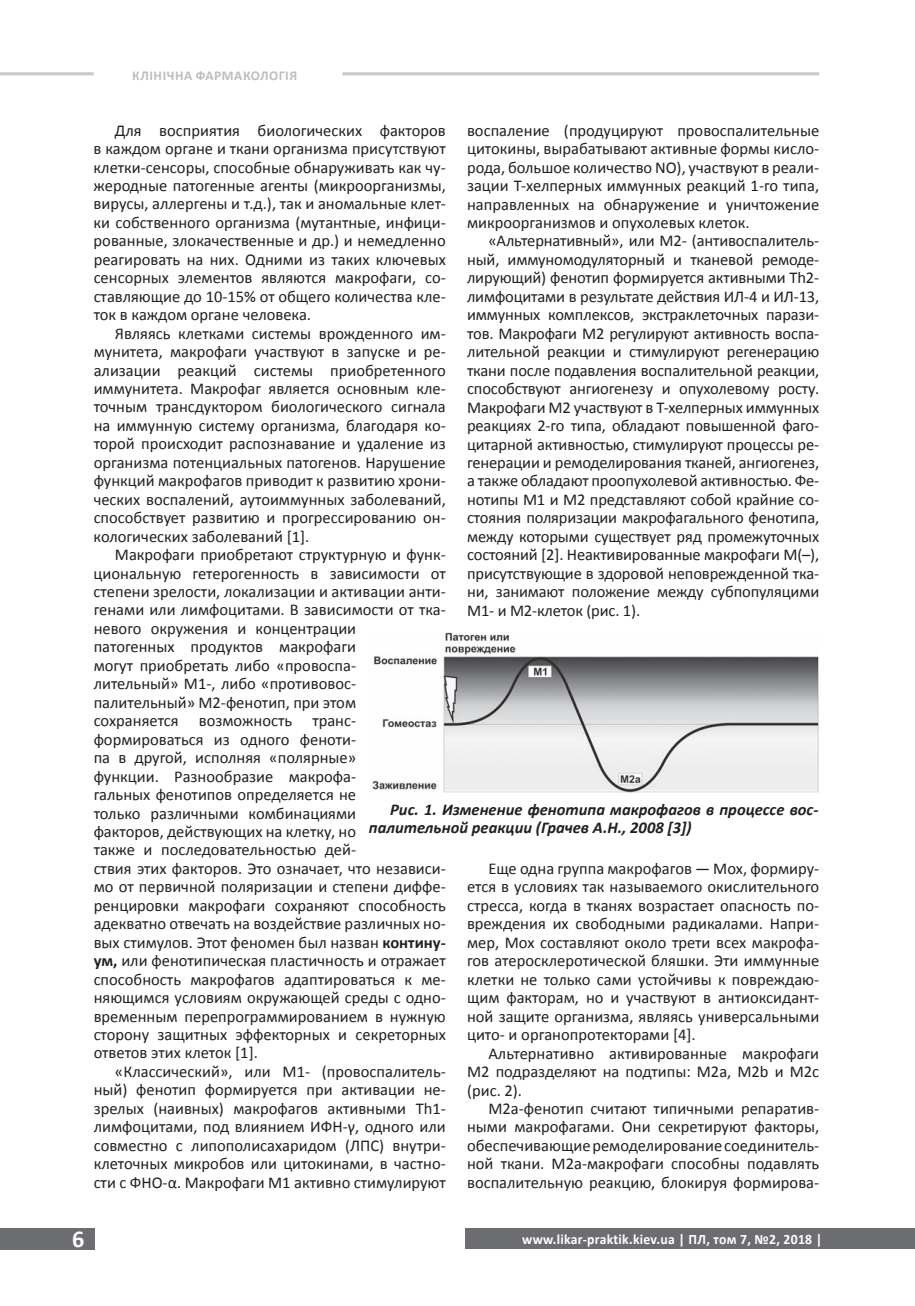
<style>
.page{position:relative;width:915px;height:1306px;background:#fff}
.page>*{position:absolute;margin:0;border:0;box-sizing:border-box;transform-origin:0 0}
.t1{font:700 24.15px "Calibri";color:#fff}
.t2{font:16.5px/18.5px "Calibri";color:#231f20;text-align:justify}
.t3{font:italic 700 16.5px/18px "Calibri";color:#231f20}
.t4{font:700 14.4px "Calibri";letter-spacing:.02em;color:#fff;scale:.95 1}
.t5{font:700 13.5px "Calibri";letter-spacing:.04em;color:#bcbdc0}
.s1{font-weight:700}
</style>
<div class="page">
<div style="left:465px;top:1228px;width:449px;height:20px;background:#6c6d70"></div>
<div style="left:0;top:1228px;width:95px;height:21px;background:#6c6d70"></div>
<hr style="left:342px;top:72px;width:477px;height:3px;background:#939598">
<hr style="left:0;top:72px;width:94px;height:3px;background:#939598">
<img style="left:372px;top:632px;width:447px;height:161px">
<p class="t5" style="left:132px;top:67px;width:166px">КЛІНІЧНА ФАРМАКОЛОГІЯ</p>
<p class="t2" style="left:467px;top:121px;width:353px">воспаление (продуцируют провоспалительные цитокины, вырабатывают активные формы кисло&shy;рода, большое количество NO), участвуют в реали&shy;зации Т-хелперных иммунных реакций 1-го типа, направленных на обнаружение и уничтожение микроорганизмов и опухолевых клеток.</p>
<p class="t2" style="left:467px;top:232px;width:353px;text-indent:21px">«Альтернативный», или M2- (антивоспалитель&shy;ный, иммуномодуляторный и тканевой ремоде&shy;лирующий) фенотип формируется активными Th2- лимфоцитами в результате действия ИЛ‑4 и ИЛ‑13, иммунных комплексов, экстраклеточных парази&shy;тов. Макрофаги М2 регулируют активность воспа&shy;лительной реакции и стимулируют регенерацию ткани после подавления воспалительной реакции, способствуют ангиогенезу и опухолевому росту.<br>Макрофаги М2 участвуют в Т-хелперных иммунных реакциях 2-го типа, обладают повышенной фаго&shy;цитарной активностью, стимулируют процессы ре&shy;генерации и ремоделирования тканей, ангиогенез, а также обладают проопухолевой активностью. Фе&shy;нотипы М1 и М2 представляют собой крайние со&shy;стояния поляризации макрофагального фенотипа, между которыми существует ряд промежуточных состояний [2]. Неактивированные макрофаги М(–), присутствующие в здоровой неповрежденной тка&shy;ни, занимают положение между субпопуляцими М1- и М2-клеток (рис. 1).</p>
<p class="t2" style="left:94px;top:121px;width:353px;text-indent:21px">Для восприятия биологических факторов в каждом органе и ткани организма присутствуют клетки-сенсоры, способные обнаруживать как чу&shy;жеродные патогенные агенты (микроорганизмы, вирусы, аллергены и т.д.), так и аномальные клет&shy;ки собственного организма (мутантные, инфици&shy;рованные, злокачественные и др.) и немедленно реагировать на них. Одними из таких ключевых сенсорных элементов являются макрофаги, со&shy;ставляющие до 10-15% от общего количества кле&shy;ток в каждом органе человека.</p>
<p class="t2" style="left:94px;top:324px;width:353px;text-indent:21px">Являясь клетками системы врожденного им&shy;мунитета, макрофаги участвуют в запуске и ре&shy;ализации реакций системы приобретенного иммунитета. Макрофаг является основным кле&shy;точным трансдуктором биологического сигнала на иммунную систему организма, благодаря ко&shy;торой происходит распознавание и удаление из организма потенциальных патогенов. Нарушение функций макрофагов приводит к развитию хрони&shy;ческих воспалений, аутоиммунных заболеваний, способствует развитию и прогрессированию он&shy;кологических заболеваний [1].</p>
<p class="t2" style="left:94px;top:545px;width:353px;text-align:left;text-indent:21px">Макрофаги приобретают структурную и функ&shy;циональную гетерогенность в зависимости от степени зрелости, локализации и активации анти&shy;генами или лимфоцитами. В зависимости от тка&shy;невого окружения и концентрации<br>патогенных продуктов макрофаги<br>могут приобретать либо «провоспа-<br>лительный» М1-, либо «противовос&shy;палительный» М2-фенотип, при этом<br>сохраняется возможность транс&shy;формироваться из одного феноти-<br>па в другой, исполняя «полярные»<br>функции. Разнообразие макрофа-<br>гальных фенотипов определяется не<br>только различными комбинациями<br>факторов, действующих на клетку, но<br>также и последовательностью дей-<br>ствия этих факторов. Это означает, что независи&shy;мо от первичной поляризации и степени диффе&shy;ренцировки макрофаги сохраняют способность адекватно отвечать на воздействие различных но&shy;вых стимулов. Этот феномен был назван <span class="s1">контину&shy;ум,</span> или фенотипическая пластичность и отражает способность макрофагов адаптироваться к ме&shy;няющимся условиям окружающей среды с одно&shy;временным перепрограммированием в нужную сторону защитных эффекторных и секреторных ответов этих клеток [1].</p>
<p class="t2" style="left:94px;top:1062px;width:353px;text-indent:21px">«Классический», или М1- (провоспалитель&shy;ный) фенотип формируется при активации не&shy;зрелых (наивных) макрофагов активными Th1- лимфоцитами, под влиянием ИФН-γ, одного или совместно с липополисахаридом (ЛПС) внутри&shy;клеточных микробов или цитокинами, в частно&shy;сти с ФНО-α. Макрофаги М1 активно стимулируют</p>
<p class="t3" style="left:369px;top:801px;width:451px;text-indent:21px">Рис. 1. Изменение фенотипа макрофагов в процессе вос&shy;палительной реакции (Грачев А.Н., 2008 [3])</p>
<p class="t2" style="left:467px;top:859px;width:353px;text-indent:21px">Еще одна группа макрофагов — Мох, формиру&shy;ется в условиях так называемого окислительного стресса, когда в тканях возрастает опасность по&shy;вреждения их свободными радикалами. Напри&shy;мер, Мох составляют около трети всех макрофа&shy;гов атеросклеротической бляшки. Эти иммунные клетки не только сами устойчивы к повреждаю&shy;щим факторам, но и участвуют в антиоксидант&shy;ной защите организма, являясь универсальными цито- и органопротекторами [4].</p>
<p class="t2" style="left:467px;top:1043px;width:353px;text-indent:21px">Альтернативно активированные макрофаги М2 подразделяют на подтипы: М2а, М2b и М2с (рис. 2).</p>
<p class="t2" style="left:467px;top:1099px;width:353px;text-indent:21px">М2а-фенотип считают типичными репаратив&shy;ными макрофагами. Они секретируют факторы, обеспечивающие ремоделирование соединитель&shy;ной ткани. М2а-макрофаги способны подавлять воспалительную реакцию, блокируя формирова-</p>
<h1 class="t1" style="left:72px;top:1223px;width:14px">6</h1>
<p class="t4" style="left:522px;top:1229px;width:317px">www.likar-praktik.kiev.ua | ПЛ, том 7, №2, 2018 |</p>
</div>
